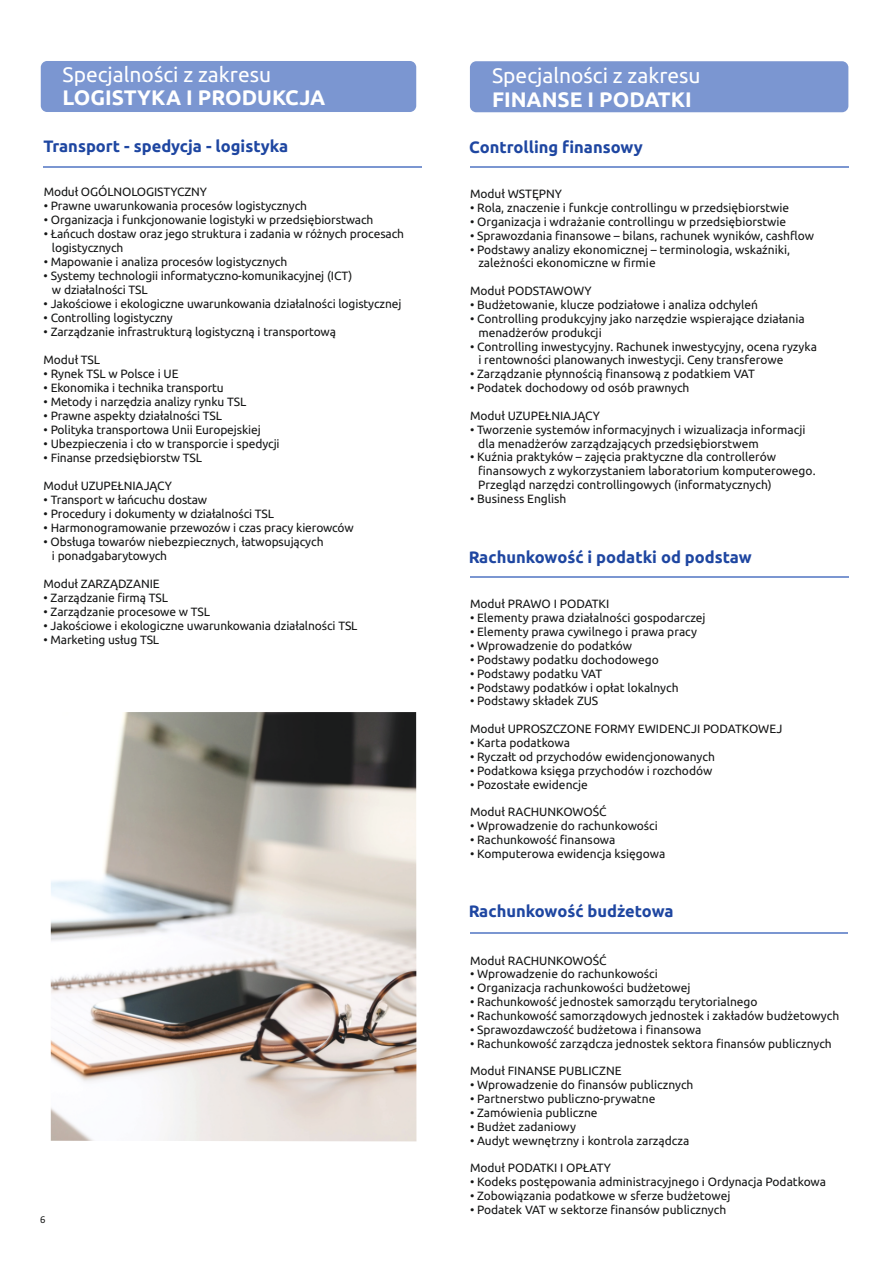
<style>
.page{position:relative;width:893px;height:1263px;background:#fff}
.page>*{position:absolute;margin:0;border:0;box-sizing:border-box;transform-origin:0 0}
.t1{font:21px "Ubuntu";color:#fff}
.t2{font:700 21px "Ubuntu";color:#fff}
.t3{font:700 16.5px "Ubuntu";color:#1e46a1}
.t4{font:12px/13.8px "Ubuntu";color:#151616}
.t5{font:10.5px "Calibri";color:#151616}
</style>
<div class="page">
<hr style="left:470px;top:166px;width:378px;height:1px;background:#7b96d1">
<hr style="left:471px;top:932px;width:377px;height:2px;background:#7b96d1">
<hr style="left:470px;top:577px;width:378px;height:1px;background:#7b96d1">
<div style="left:41px;top:61px;width:375px;height:51px;background:#7b96d1;border-radius:6px"></div>
<div style="left:470px;top:61px;width:378px;height:51px;background:#7b96d1;border-radius:6px"></div>
<hr style="left:44px;top:166px;width:378px;height:1px;background:#7b96d1">
<img style="left:51px;top:712px;width:365px;height:429px">
<h1 class="t1" style="left:63px;top:66px;width:210px">Specjalności z zakresu</h1>
<h1 class="t2" style="left:63px;top:89px;width:264px">LOGISTYKA I PRODUKCJA</h1>
<h2 class="t3" style="left:43px;top:139px;width:247px">Transport - spedycja - logistyka</h2>
<p class="t4" style="left:44px;top:186px;width:165px">Moduł OGÓLNOLOGISTYCZNY</p>
<p class="t4" style="left:44px;top:200px;width:265px">• Prawne uwarunkowania procesów logistycznych</p>
<p class="t4" style="left:44px;top:214px;width:331px">• Organizacja i funkcjonowanie logistyki w przedsiębiorstwach</p>
<p class="t4" style="left:52px;top:228px;width:354px;text-indent:-8px">• Łańcuch dostaw oraz jego struktura i zadania w różnych procesach logistycznych</p>
<p class="t4" style="left:44px;top:256px;width:245px">• Mapowanie i analiza procesów logistycznych</p>
<p class="t4" style="left:52px;top:270px;width:302px;text-indent:-8px">• Systemy technologii informatyczno-komunikacyjnej (ICT) w działalności TSL</p>
<p class="t4" style="left:44px;top:298px;width:359px">• Jakościowe i ekologiczne uwarunkowania działalności logistycznej</p>
<p class="t4" style="left:44px;top:312px;width:131px">• Controlling logistyczny</p>
<p class="t4" style="left:44px;top:326px;width:294px">• Zarządzanie infrastrukturą logistyczną i transportową</p>
<p class="t4" style="left:44px;top:354px;width:58px">Moduł TSL</p>
<p class="t4" style="left:44px;top:368px;width:136px">• Rynek TSL w Polsce i UE</p>
<p class="t4" style="left:44px;top:382px;width:182px">• Ekonomika i technika transportu</p>
<p class="t4" style="left:44px;top:396px;width:204px">• Metody i narzędzia analizy rynku TSL</p>
<p class="t4" style="left:44px;top:409px;width:180px">• Prawne aspekty działalności TSL</p>
<p class="t4" style="left:44px;top:423px;width:219px">• Polityka transportowa Unii Europejskiej</p>
<p class="t4" style="left:44px;top:437px;width:238px">• Ubezpieczenia i cło w transporcie i spedycji</p>
<p class="t4" style="left:44px;top:451px;width:160px">• Finanse przedsiębiorstw TSL</p>
<p class="t4" style="left:44px;top:479px;width:130px">Moduł UZUPEŁNIAJĄCY</p>
<p class="t4" style="left:44px;top:493px;width:165px">• Transport w łańcuchu dostaw</p>
<p class="t4" style="left:44px;top:507px;width:232px">• Procedury i dokumenty w działalności TSL</p>
<p class="t4" style="left:44px;top:521px;width:312px">• Harmonogramowanie przewozów i czas pracy kierowców</p>
<p class="t4" style="left:52px;top:535px;width:273px;text-indent:-8px">• Obsługa towarów niebezpiecznych, łatwopsujących i ponadgabarytowych</p>
<p class="t4" style="left:44px;top:577px;width:118px">Moduł ZARZĄDZANIE</p>
<p class="t4" style="left:44px;top:591px;width:126px">• Zarządzanie firmą TSL</p>
<p class="t4" style="left:44px;top:605px;width:168px">• Zarządzanie procesowe w TSL</p>
<p class="t4" style="left:44px;top:619px;width:315px">• Jakościowe i ekologiczne uwarunkowania działalności TSL</p>
<p class="t4" style="left:44px;top:633px;width:117px">• Marketing usług TSL</p>
<p class="t5" style="left:40px;top:1215px;width:7px">6</p>
<h1 class="t1" style="left:492px;top:67px;width:210px">Specjalności z zakresu</h1>
<h1 class="t2" style="left:492px;top:90px;width:201px">FINANSE I PODATKI</h1>
<h2 class="t3" style="left:469px;top:140px;width:175px">Controlling finansowy</h2>
<p class="t4" style="left:470px;top:188px;width:94px">Moduł WSTĘPNY</p>
<p class="t4" style="left:470px;top:202px;width:321px">• Rola, znaczenie i funkcje controllingu w przedsiębiorstwie</p>
<p class="t4" style="left:470px;top:215px;width:318px">• Organizacja i wdrażanie controllingu w przedsiębiorstwie</p>
<p class="t4" style="left:470px;top:229px;width:346px">• Sprawozdania finansowe – bilans, rachunek wyników, cashflow</p>
<p class="t4" style="left:478px;top:243px;width:313px;text-indent:-8px">• Podstawy analizy ekonomicznej – terminologia, wskaźniki, zależności ekonomiczne w firmie</p>
<p class="t4" style="left:470px;top:285px;width:123px">Moduł PODSTAWOWY</p>
<p class="t4" style="left:470px;top:299px;width:290px">• Budżetowanie, klucze podziałowe i analiza odchyleń</p>
<p class="t4" style="left:478px;top:312px;width:328px;text-indent:-8px">• Controlling produkcyjny jako narzędzie wspierające działania menadżerów produkcji</p>
<p class="t4" style="left:478px;top:340px;width:340px;text-indent:-8px">• Controlling inwestycyjny. Rachunek inwestycyjny, ocena ryzyka i rentowności planowanych inwestycji. Ceny transferowe</p>
<p class="t4" style="left:470px;top:368px;width:286px">• Zarządzanie płynnością finansową z podatkiem VAT</p>
<p class="t4" style="left:470px;top:382px;width:221px">• Podatek dochodowy od osób prawnych</p>
<p class="t4" style="left:470px;top:409px;width:132px">Moduł UZUPEŁNIAJĄCY</p>
<p class="t4" style="left:478px;top:423px;width:329px;text-indent:-8px">• Tworzenie systemów informacyjnych i wizualizacja informacji dla menadżerów zarządzających przedsiębiorstwem</p>
<p class="t4" style="left:478px;top:451px;width:339px;text-indent:-8px">• Kuźnia praktyków – zajęcia praktyczne dla controllerów finansowych z wykorzystaniem laboratorium komputerowego.<br>Przegląd narzędzi controllingowych (informatycznych)</p>
<p class="t4" style="left:470px;top:493px;width:98px">• Business English</p>
<h2 class="t3" style="left:469px;top:550px;width:285px">Rachunkowość i podatki od podstaw</h2>
<p class="t4" style="left:470px;top:598px;width:141px">Moduł PRAWO I PODATKI</p>
<p class="t4" style="left:470px;top:612px;width:237px">• Elementy prawa działalności gospodarczej</p>
<p class="t4" style="left:470px;top:626px;width:228px">• Elementy prawa cywilnego i prawa pracy</p>
<p class="t4" style="left:470px;top:639px;width:164px">• Wprowadzenie do podatków</p>
<p class="t4" style="left:470px;top:653px;width:190px">• Podstawy podatku dochodowego</p>
<p class="t4" style="left:470px;top:667px;width:134px">• Podstawy podatku VAT</p>
<p class="t4" style="left:470px;top:681px;width:210px">• Podstawy podatków i opłat lokalnych</p>
<p class="t4" style="left:470px;top:695px;width:130px">• Podstawy składek ZUS</p>
<p class="t4" style="left:470px;top:723px;width:314px">Moduł UPROSZCZONE FORMY EWIDENCJI PODATKOWEJ</p>
<p class="t4" style="left:470px;top:736px;width:102px">• Karta podatkowa</p>
<p class="t4" style="left:470px;top:750px;width:246px">• Ryczałt od przychodów ewidencjonowanych</p>
<p class="t4" style="left:470px;top:764px;width:244px">• Podatkowa księga przychodów i rozchodów</p>
<p class="t4" style="left:470px;top:778px;width:119px">• Pozostałe ewidencje</p>
<p class="t4" style="left:470px;top:806px;width:138px">Moduł RACHUNKOWOŚĆ</p>
<p class="t4" style="left:470px;top:820px;width:189px">• Wprowadzenie do rachunkowości</p>
<p class="t4" style="left:470px;top:833px;width:147px">• Rachunkowość finansowa</p>
<p class="t4" style="left:470px;top:847px;width:197px">• Komputerowa ewidencja księgowa</p>
<h2 class="t3" style="left:469px;top:904px;width:206px">Rachunkowość budżetowa</h2>
<p class="t4" style="left:470px;top:954px;width:138px">Moduł RACHUNKOWOŚĆ</p>
<p class="t4" style="left:470px;top:968px;width:189px">• Wprowadzenie do rachunkowości</p>
<p class="t4" style="left:470px;top:982px;width:222px">• Organizacja rachunkowości budżetowej</p>
<p class="t4" style="left:470px;top:996px;width:289px">• Rachunkowość jednostek samorządu terytorialnego</p>
<p class="t4" style="left:470px;top:1009px;width:371px">• Rachunkowość samorządowych jednostek i zakładów budżetowych</p>
<p class="t4" style="left:470px;top:1023px;width:233px">• Sprawozdawczość budżetowa i finansowa</p>
<p class="t4" style="left:470px;top:1037px;width:363px">• Rachunkowość zarządcza jednostek sektora finansów publicznych</p>
<p class="t4" style="left:470px;top:1065px;width:153px">Moduł FINANSE PUBLICZNE</p>
<p class="t4" style="left:470px;top:1079px;width:225px">• Wprowadzenie do finansów publicznych</p>
<p class="t4" style="left:470px;top:1093px;width:187px">• Partnerstwo publiczno-prywatne</p>
<p class="t4" style="left:470px;top:1106px;width:129px">• Zamówienia publiczne</p>
<p class="t4" style="left:470px;top:1120px;width:108px">• Budżet zadaniowy</p>
<p class="t4" style="left:470px;top:1134px;width:221px">• Audyt wewnętrzny i kontrola zarządcza</p>
<p class="t4" style="left:470px;top:1162px;width:143px">Moduł PODATKI I OPŁATY</p>
<p class="t4" style="left:470px;top:1176px;width:358px">• Kodeks postępowania administracyjnego i Ordynacja Podatkowa</p>
<p class="t4" style="left:470px;top:1190px;width:262px">• Zobowiązania podatkowe w sferze budżetowej</p>
<p class="t4" style="left:470px;top:1203px;width:258px">• Podatek VAT w sektorze finansów publicznych</p>
</div>
